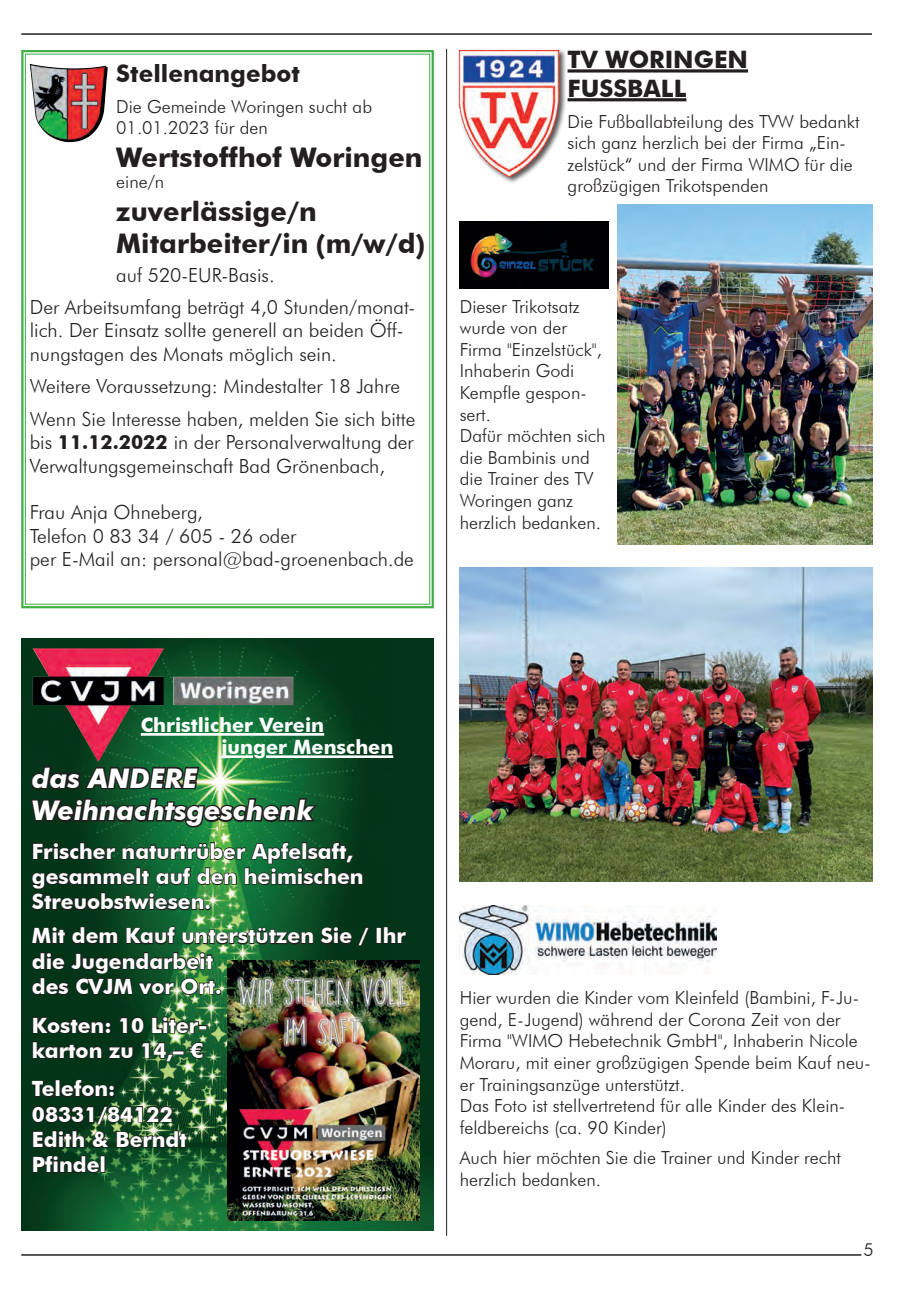
<style>
.page{position:relative;width:906px;height:1289px;background:#fff}
.page>*{position:absolute;margin:0;border:0;box-sizing:border-box;transform-origin:0 0}
.t1{font:700 27px "Futura BT";color:#231f20}
.t2{font:italic 700 27px "Futura BT";color:#fff}
.t3{font:700 24px "Futura BT";color:#231f20}
.t4{font:700 21px/25.2px "Futura BT";color:#fff}
.t5{font:700 19.8px "Futura BT";color:#fff}
.t6{font:300 19.5px/23.4px "Futura BT";color:#231f20}
.t7{font:300 18px/21.6px "Futura BT";color:#231f20}
.s1{font-weight:700}
</style>
<div class="page">
<svg style="left:21px;top:50px;width:413px;height:559px"></svg>
<hr style="left:21px;top:33px;width:851px;height:2px;background:#231f20">
<hr style="left:21px;top:1254px;width:840px;height:1px;background:#231f20">
<hr style="left:446px;top:49px;width:1px;height:1186px;background:#231f20">
<svg style="left:567px;top:69px;width:181px;height:4px"></svg>
<hr style="left:567px;top:98px;width:119px;height:3px;background:#231f20">
<img style="left:460px;top:567px;width:412px;height:314px">
<img style="left:617px;top:204px;width:255px;height:340px">
<div style="left:457px;top:48px;width:109px;height:136px;background:#231f20;opacity:.75"></div>
<img style="left:459px;top:50px;width:100px;height:127px">
<img style="left:460px;top:222px;width:149px;height:66px">
<img style="left:460px;top:905px;width:256px;height:69px">
<img style="left:30px;top:64px;width:21px;height:73px">
<img style="left:21px;top:638px;width:413px;height:592px">
<div style="left:376px;top:927px;width:6px;height:17px;border:2px solid #231f20"></div>
<svg style="left:382px;top:926px;width:25px;height:18px"></svg>
<svg style="left:29px;top:749px;width:342px;height:247px;background:#1a512c"></svg>
<div style="left:199px;top:1024px;width:8px;height:5px;border:2px solid #231f20"></div>
<svg style="left:32px;top:1015px;width:172px;height:47px;background:#173e24"></svg>
<svg style="left:31px;top:1078px;width:157px;height:70px;background:#1d4227"></svg>
<svg style="left:32px;top:1154px;width:68px;height:20px"></svg>
<div style="left:100px;top:1155px;width:5px;height:17px;border:2px solid #231f20"></div>
<img style="left:228px;top:960px;width:192px;height:260px">
<hr style="left:141px;top:733px;width:183px;height:2px;background:#fff">
<hr style="left:221px;top:755px;width:32px;height:3px;background:#fff">
<hr style="left:266px;top:755px;width:127px;height:3px;background:#fff">
<img style="left:33px;top:648px;width:41px;height:72px">
<p class="t3" style="left:116px;top:59px;width:185px">Stellenangebot</p>
<p class="t7" style="left:116px;top:95px;width:257px">Die Gemeinde Woringen sucht ab<br>01.01.2023 für den</p>
<p class="t1" style="left:116px;top:141px;width:308px">Wertstoffhof Woringen</p>
<p class="t7" style="left:116px;top:171px;width:50px">eine/n</p>
<p class="t1" style="left:116px;top:195px;width:202px">zuverlässige/n</p>
<p class="t1" style="left:116px;top:227px;width:310px">Mitarbeiter/in (m/w/d)</p>
<p class="t6" style="left:116px;top:263px;width:160px">auf 520-EUR-Basis.</p>
<p class="t6" style="left:30px;top:295px;width:387px">Der Arbeitsumfang beträgt 4,0 Stunden/monat&shy;lich. Der Einsatz sollte generell an beiden Öff&shy;nungstagen des Monats möglich sein.</p>
<p class="t6" style="left:30px;top:374px;width:372px">Weitere Voraussetzung: Mindestalter 18 Jahre</p>
<p class="t6" style="left:30px;top:407px;width:387px">Wenn Sie Interesse haben, melden Sie sich bitte</p>
<p class="t6" style="left:30px;top:430px;width:385px">bis <span class="s1">11.12.2022</span> in der Personalverwaltung der</p>
<p class="t6" style="left:30px;top:454px;width:357px">Verwaltungsgemeinschaft Bad Grönenbach,</p>
<p class="t6" style="left:30px;top:500px;width:175px">Frau Anja Ohneberg,</p>
<p class="t6" style="left:30px;top:524px;width:268px">Telefon 0 83 34 / 605 - 26 oder</p>
<p class="t6" style="left:30px;top:547px;width:386px">per E-Mail an: personal@bad-groenenbach.de</p>
<p class="t3" style="left:567px;top:45px;width:182px">TV WORINGEN</p>
<p class="t3" style="left:567px;top:74px;width:120px">FUSSBALL</p>
<p class="t7" style="left:567px;top:110px;width:293px">Die Fußballabteilung des TVW bedankt sich ganz herzlich bei der Firma „Ein&shy;zelstück“ und der Firma WIMO für die großzügigen Trikotspenden</p>
<p class="t7" style="left:460px;top:295px;width:144px">Dieser Trikotsatz wurde von der<br>Firma "Einzelstück",<br>Inhaberin Godi<br>Kempfle gespon&shy;sert.</p>
<p class="t7" style="left:460px;top:425px;width:147px">Dafür möchten sich die Bambinis und die Trainer des TV<br>Woringen ganz herzlich bedanken.</p>
<p class="t5" style="left:141px;top:713px;width:185px">Christlicher Verein</p>
<p class="t5" style="left:221px;top:735px;width:173px">junger Menschen</p>
<p class="t2" style="left:32px;top:761px;width:167px">das ANDERE</p>
<p class="t2" style="left:32px;top:794px;width:283px">Weihnachtsgeschenk</p>
<p class="t4" style="left:32px;top:838px;width:333px">Frischer naturtrüber Apfelsaft, gesammelt auf den heimischen<br>Streuobstwiesen.</p>
<p class="t4" style="left:32px;top:923px;width:375px">Mit dem Kauf unterstützen Sie / Ihr die Jugendarbeit<br>des CVJM vor Ort.</p>
<p class="t4" style="left:32px;top:1012px;width:177px">Kosten: 10 Liter&shy;karton zu 14,– €</p>
<p class="t4" style="left:32px;top:1076px;width:142px">Telefon:<br>08331/84122</p>
<p class="t4" style="left:32px;top:1126px;width:156px">Edith &amp; Berndt<br>Pfindel</p>
<p class="t7" style="left:460px;top:986px;width:412px">Hier wurden die Kinder vom Kleinfeld (Bambini, F-Ju&shy;gend, E-Jugend) während der Corona Zeit von der Firma "WIMO Hebetechnik GmbH", Inhaberin Nicole Moraru, mit einer großzügigen Spende beim Kauf neu&shy;er Trainingsanzüge unterstützt.</p>
<p class="t7" style="left:460px;top:1094px;width:387px">Das Foto ist stellvertretend für alle Kinder des Klein&shy;feldbereichs (ca. 90 Kinder)</p>
<p class="t7" style="left:460px;top:1146px;width:383px">Auch hier möchten Sie die Trainer und Kinder recht herzlich bedanken.</p>
<p class="t7" style="left:863px;top:1238px;width:12px">5</p>
</div>
